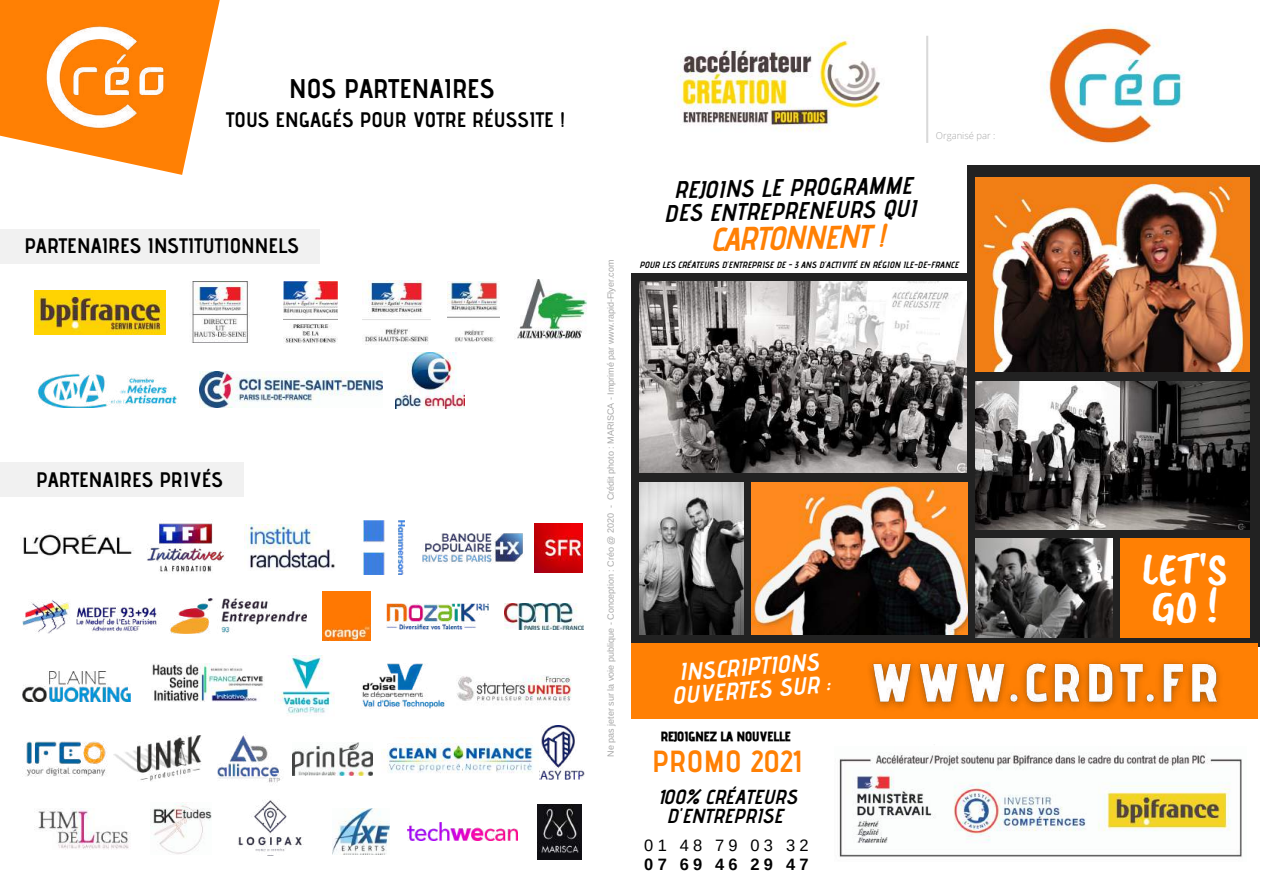
<style>
.page{position:relative;width:1263px;height:894px;background:#fff}
.page>*{position:absolute;margin:0;border:0;box-sizing:border-box;transform-origin:0 0}
.t1{font:45.9px/37px "Caveat Brush";color:#fff}
.t2{font:32.85px "CA Generated";color:#ff8004}
.t3{font:700 30.45px "Advent Pro";letter-spacing:.01em;color:#ff8004}
.t4{font:700 27px "Advent Pro";color:#000}
.t5{font:24px/23.1px "CA Generated";color:#000;text-align:center}
.t6{font:24px/23.1px "CA Generated";color:#fff;text-align:center}
.t7{font:700 21px "Advent Pro";color:#000}
.t8{font:20.25px/19.6px "CA Generated";color:#000;text-align:center}
.t9{font:16.5px "Arimo";letter-spacing:.255em;color:#000}
.t10{font:700 16.5px "Arimo";letter-spacing:.255em;color:#000}
.t11{font:12.9px "CA Generated";color:#000}
.t12{font:300 9.45px "Open Sans";color:#a6a6a6}
.t13{font:9px "Arimo";color:#a6a6a6}
.t14{font:9px "CA Generated";color:#000}
</style>
<div class="page">
<img style="left:1040px;top:23px;width:144px;height:121px">
<img style="left:34px;top:290px;width:132px;height:44px">
<img style="left:362px;top:280px;width:69px;height:64px">
<img style="left:192px;top:281px;width:58px;height:62px">
<img style="left:283px;top:281px;width:54px;height:62px">
<img style="left:447px;top:281px;width:52px;height:61px">
<img style="left:515px;top:279px;width:72px;height:61px">
<img style="left:396px;top:353px;width:68px;height:55px">
<img style="left:200px;top:371px;width:183px;height:36px">
<img style="left:37px;top:373px;width:140px;height:34px">
<div style="left:0;top:229px;width:320px;height:34px;background:#f1f1f1"></div>
<div style="left:0;top:462px;width:244px;height:34px;background:#f1f1f1"></div>
<img style="left:1px;top:0;width:215px;height:174px">
<img style="left:839px;top:752px;width:403px;height:105px">
<div style="left:631px;top:165px;width:628px;height:482px;background:#222"></div>
<img style="left:640px;top:281px;width:326px;height:191px">
<div style="left:631px;top:643px;width:627px;height:75px;background:#ff8004"></div>
<img style="left:975px;top:538px;width:138px;height:99px">
<img style="left:640px;top:482px;width:103px;height:152px">
<img style="left:975px;top:381px;width:275px;height:148px">
<img style="left:751px;top:482px;width:216px;height:152px">
<img style="left:975px;top:178px;width:275px;height:193px">
<div style="left:1120px;top:538px;width:129px;height:99px;background:#ff8004"></div>
<img style="left:505px;top:603px;width:78px;height:26px">
<img style="left:147px;top:523px;width:77px;height:49px">
<img style="left:23px;top:534px;width:111px;height:22px">
<img style="left:244px;top:524px;width:91px;height:46px">
<img style="left:535px;top:524px;width:48px;height:48px">
<img style="left:422px;top:533px;width:101px;height:31px">
<img style="left:363px;top:520px;width:42px;height:54px">
<img style="left:322px;top:591px;width:49px;height:49px">
<img style="left:170px;top:598px;width:136px;height:35px">
<img style="left:25px;top:741px;width:82px;height:35px">
<img style="left:457px;top:675px;width:115px;height:30px">
<img style="left:292px;top:742px;width:80px;height:32px">
<img style="left:407px;top:822px;width:110px;height:18px">
<img style="left:538px;top:725px;width:46px;height:54px">
<img style="left:238px;top:800px;width:64px;height:52px">
<img style="left:34px;top:808px;width:95px;height:41px">
<img style="left:152px;top:802px;width:59px;height:52px">
<img style="left:332px;top:808px;width:57px;height:46px">
<img style="left:217px;top:734px;width:64px;height:49px">
<img style="left:383px;top:737px;width:153px;height:36px">
<img style="left:113px;top:735px;width:89px;height:46px">
<img style="left:274px;top:655px;width:60px;height:61px">
<img style="left:23px;top:600px;width:134px;height:33px">
<img style="left:23px;top:671px;width:108px;height:30px">
<img style="left:361px;top:663px;width:84px;height:45px">
<img style="left:386px;top:603px;width:102px;height:26px">
<img style="left:537px;top:804px;width:44px;height:55px">
<img style="left:152px;top:663px;width:111px;height:38px">
<img style="left:857px;top:661px;width:380px;height:58px">
<div style="left:619px;top:0;width:348px;height:272px;background:#fff"></div>
<svg style="left:926px;top:36px;width:2px;height:107px"></svg>
<img style="left:674px;top:35px;width:206px;height:97px">
<h3 class="t4" style="left:289px;top:72px;width:207px">NOS PARTENAIRES</h3>
<h3 class="t7" style="left:226px;top:107px;width:341px">TOUS ENGAGÉS POUR VOTRE RÉUSSITE !</h3>
<h3 class="t7" style="left:24px;top:233px;width:276px">PARTENAIRES INSTITUTIONNELS</h3>
<h3 class="t7" style="left:36px;top:466px;width:188px">PARTENAIRES PRIVÉS</h3>
<p class="t13" style="left:606px;top:756px;width:498px;rotate:-90deg">Ne pas jeter sur la voie publique - Conception : Créo @ 2020 - Crédit photo : MARISCA - Imprimé par www.rapid-Flyer.com</p>
<h3 class="t5" style="left:665px;top:178px;width:254px;rotate:-1deg">REJOINS LE PROGRAMME<br>DES ENTREPRENEURS QUI</h3>
<h2 class="t2" style="left:712px;top:219px;width:177px;rotate:-1deg">CARTONNENT !</h2>
<p class="t12" style="left:936px;top:128px;width:61px">Organisé par :</p>
<p class="t14" style="left:640px;top:259px;width:321px">POUR LES CRÉATEURS D'ENTREPRISE DE - 3 ANS D'ACTIVITÉ EN RÉGION ILE-DE-FRANCE</p>
<h3 class="t6" style="left:671px;top:660px;width:159px;rotate:-4deg">INSCRIPTIONS<br>OUVERTES SUR :</h3>
<h3 class="t11" style="left:661px;top:728px;width:131px">REJOIGNEZ LA NOUVELLE</h3>
<h3 class="t3" style="left:652px;top:742px;width:150px">PROMO 2021</h3>
<h3 class="t8" style="left:660px;top:786px;width:140px">100% CRÉATEURS<br>D'ENTREPRISE</h3>
<h3 class="t9" style="left:644px;top:835px;width:166px">01 48 79 03 32</h3>
<h3 class="t10" style="left:644px;top:855px;width:166px">07 69 46 29 47</h3>
<h1 class="t1" style="left:1142px;top:550px;width:87px">LET'S<br>GO!</h1>
</div>
